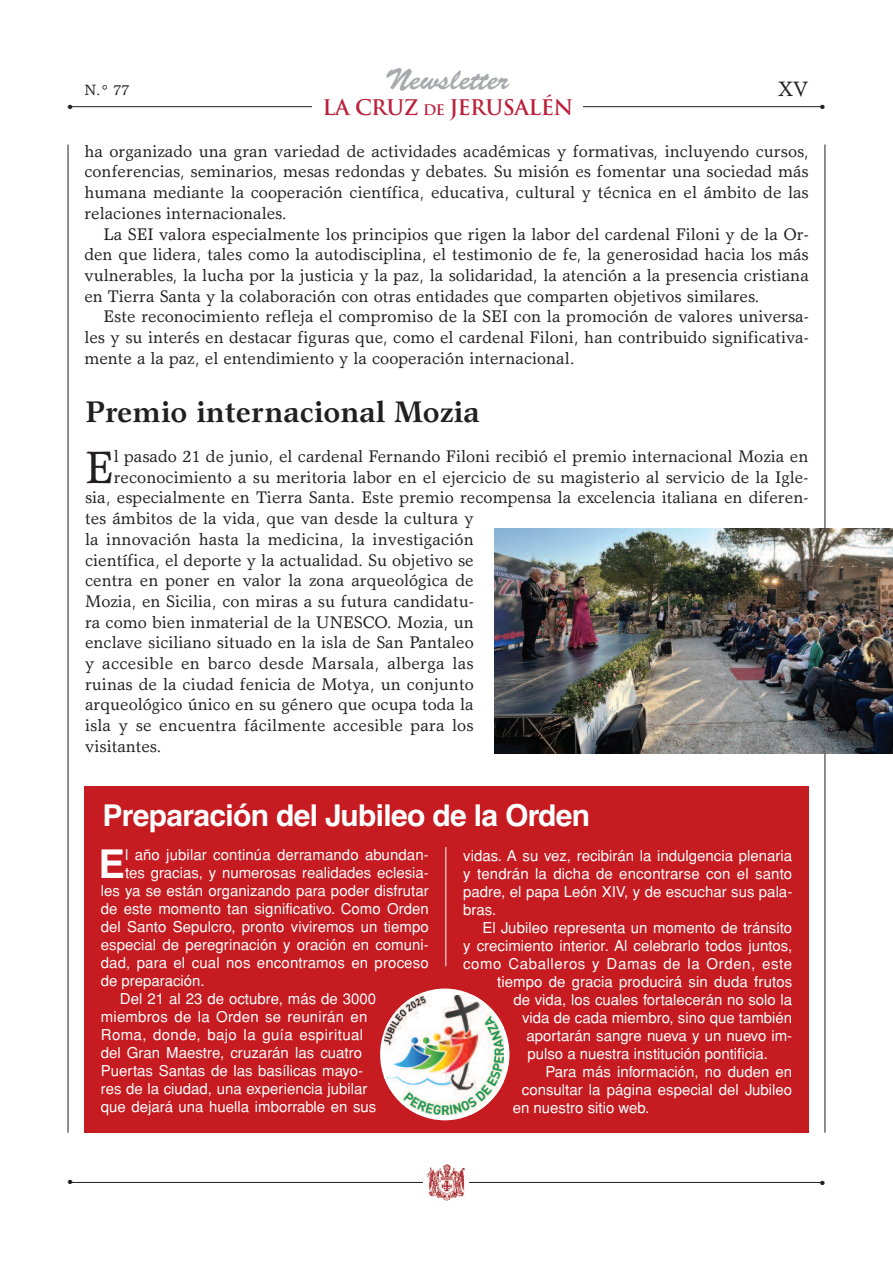
<style>
.page{position:relative;width:893px;height:1263px;background:#fff}
.page>*{position:absolute;margin:0;border:0;box-sizing:border-box;transform-origin:0 0}
.t1{font:45.75px "Garth Graphic";color:#231f20}
.t2{font:700 39.6px "Helvetica";color:#fff}
.t3{font:700 30px "Helvetica";letter-spacing:-.02em;color:#fff}
.t4{font:700 30px "Garth Graphic";color:#231f20;scale:.95 1}
.t5{font:30px "Brush Script";color:#a8a9ad}
.t6{font:700 21px "Trajan";letter-spacing:-.025em;color:#bb1f39}
.t7{font:21px "Garth Graphic";color:#231f20}
.t8{font:16.95px/20.7px "Garth Graphic";color:#231f20;text-align:justify}
.t9{font:15px/18px "Helvetica";color:#fff;text-align:justify}
.t10{font:15px "Helvetica";letter-spacing:.04em;color:#fff}
.t11{font:15px "Helvetica";letter-spacing:.025em;color:#fff}
.t12{font:15px "Garth Graphic";color:#231f20}
.t13{font:6px "Zapf Dingbats";color:#231f20}
.s1{font-size:14.25px}
</style>
<div class="page">
<div style="left:84px;top:786px;width:724px;height:346px;background:#c61b21"></div>
<hr style="left:68px;top:145px;width:1px;height:987px;background:#231f20">
<hr style="left:825px;top:145px;width:1px;height:987px;background:#231f20">
<hr style="left:69px;top:1182px;width:754px;height:1px;background:#231f20">
<div style="left:424px;top:1163px;width:45px;height:41px;background:#fff"></div>
<img style="left:426px;top:1164px;width:39px;height:37px">
<hr style="left:446px;top:847px;width:1px;height:119px;background:#fff">
<div style="left:380px;top:988px;width:129px;height:132px;background:#fff;border-radius:50%"></div>
<img style="left:385px;top:996px;width:119px;height:118px">
<hr style="left:69px;top:106px;width:754px;height:1px;background:#231f20">
<div style="left:313px;top:100px;width:270px;height:22px;background:#fff"></div>
<img style="left:495px;top:529px;width:398px;height:224px">
<h3 class="t5" style="left:385px;top:68px;width:125px">Newsletter</h3>
<p class="t6" style="left:323px;top:96px;width:252px">LA CRuz <span class="s1">DE</span> JERUSALÉN</p>
<p class="t7" style="left:778px;top:81px;width:32px">XV</p>
<p class="t12" style="left:84px;top:85px;width:46px">N.° 77</p>
<p class="t13" style="left:68px;top:103px;width:6px">●</p>
<p class="t13" style="left:820px;top:103px;width:6px">●</p>
<p class="t8" style="left:84px;top:142px;width:726px">ha organizado una gran variedad de actividades académicas y formativas, incluyendo cursos, conferencias, seminarios, mesas redondas y debates. Su misión es fomentar una sociedad más humana mediante la cooperación científica, educativa, cultural y técnica en el ámbito de las relaciones internacionales.</p>
<p class="t8" style="left:84px;top:225px;width:726px;text-indent:19px">La SEI valora especialmente los principios que rigen la labor del cardenal Filoni y de la Or&shy;den que lidera, tales como la autodisciplina, el testimonio de fe, la generosidad hacia los más vulnerables, la lucha por la justicia y la paz, la solidaridad, la atención a la presencia cristiana en Tierra Santa y la colaboración con otras entidades que comparten objetivos similares.</p>
<p class="t8" style="left:84px;top:308px;width:726px;text-indent:19px">Este reconocimiento refleja el compromiso de la SEI con la promoción de valores universa&shy;les y su interés en destacar figuras que, como el cardenal Filoni, han contribuido significativa&shy;mente a la paz, el entendimiento y la cooperación internacional.</p>
<h3 class="t4" style="left:85px;top:400px;width:417px">Premio internacional Mozia</h3>
<h1 class="t1" style="left:85px;top:450px;width:30px">E</h1>
<p class="t8" style="left:114px;top:448px;width:696px">l pasado 21 de junio, el cardenal Fernando Filoni recibió el premio internacional Mozia en</p>
<p class="t8" style="left:114px;top:468px;width:696px">reconocimiento a su meritoria labor en el ejercicio de su magisterio al servicio de la Igle-</p>
<p class="t8" style="left:85px;top:489px;width:725px">sia, especialmente en Tierra Santa. Este premio recompensa la excelencia italiana en diferen-</p>
<p class="t8" style="left:85px;top:510px;width:390px">tes ámbitos de la vida, que van desde la cultura y</p>
<p class="t8" style="left:85px;top:530px;width:390px">la innovación hasta la medicina, la investigación</p>
<p class="t8" style="left:85px;top:551px;width:390px">científica, el deporte y la actualidad. Su objetivo se</p>
<p class="t8" style="left:85px;top:572px;width:390px">centra en poner en valor la zona arqueológica de</p>
<p class="t8" style="left:85px;top:592px;width:390px">Mozia, en Sicilia, con miras a su futura candidatu-</p>
<p class="t8" style="left:85px;top:613px;width:390px">ra como bien inmaterial de la UNESCO. Mozia, un</p>
<p class="t8" style="left:85px;top:634px;width:390px">enclave siciliano situado en la isla de San Pantaleo</p>
<p class="t8" style="left:85px;top:655px;width:390px">y accesible en barco desde Marsala, alberga las</p>
<p class="t8" style="left:85px;top:675px;width:390px">ruinas de la ciudad fenicia de Motya, un conjunto</p>
<p class="t8" style="left:85px;top:696px;width:390px">arqueológico único en su género que ocupa toda la</p>
<p class="t8" style="left:85px;top:717px;width:390px">isla y se encuentra fácilmente accesible para los</p>
<p class="t8" style="left:85px;top:737px;width:78px">visitantes.</p>
<h3 class="t3" style="left:102px;top:798px;width:489px">Preparación del Jubileo de la Orden</h3>
<h2 class="t2" style="left:99px;top:841px;width:28px">E</h2>
<p class="t9" style="left:125px;top:846px;width:305px">l año jubilar continúa derramando abundan-</p>
<p class="t9" style="left:125px;top:864px;width:305px">tes gracias, y numerosas realidades eclesia-</p>
<p class="t9" style="left:101px;top:882px;width:329px">les ya se están organizando para poder disfrutar</p>
<p class="t9" style="left:101px;top:900px;width:329px">de este momento tan significativo. Como Orden</p>
<p class="t9" style="left:101px;top:918px;width:330px">del Santo Sepulcro, pronto viviremos un tiempo</p>
<p class="t9" style="left:101px;top:936px;width:329px">especial de peregrinación y oración en comuni-</p>
<p class="t9" style="left:101px;top:954px;width:329px">dad, para el cual nos encontramos en proceso</p>
<p class="t9" style="left:101px;top:972px;width:106px">de preparación.</p>
<p class="t9" style="left:120px;top:990px;width:258px">Del 21 al 23 de octubre, más de 3000</p>
<p class="t9" style="left:101px;top:1008px;width:268px">miembros de la Orden se reunirán en</p>
<p class="t11" style="left:101px;top:1026px;width:264px">Roma, donde, bajo la guía espiritual</p>
<p class="t9" style="left:101px;top:1044px;width:263px">del Gran Maestre, cruzarán las cuatro</p>
<p class="t9" style="left:101px;top:1062px;width:264px">Puertas Santas de las basílicas mayo-</p>
<p class="t9" style="left:101px;top:1080px;width:268px">res de la ciudad, una experiencia jubilar</p>
<p class="t9" style="left:101px;top:1098px;width:277px">que dejará una huella imborrable en sus</p>
<p class="t9" style="left:463px;top:846px;width:331px">vidas. A su vez, recibirán la indulgencia plenaria y tendrán la dicha de encontrarse con el santo padre, el papa León XIV, y de escuchar sus pala&shy;bras.</p>
<p class="t9" style="left:482px;top:918px;width:311px">El Jubileo representa un momento de tránsito</p>
<p class="t9" style="left:463px;top:936px;width:331px">y crecimiento interior. Al celebrarlo todos juntos,</p>
<p class="t10" style="left:463px;top:955px;width:331px">como Caballeros y Damas de la Orden, este</p>
<p class="t9" style="left:497px;top:972px;width:297px">tiempo de gracia producirá sin duda frutos</p>
<p class="t9" style="left:513px;top:990px;width:280px">de vida, los cuales fortalecerán no solo la</p>
<p class="t9" style="left:522px;top:1008px;width:272px">vida de cada miembro, sino que también</p>
<p class="t9" style="left:526px;top:1026px;width:267px">aportarán sangre nueva y un nuevo im-</p>
<p class="t9" style="left:527px;top:1044px;width:242px">pulso a nuestra institución pontificia.</p>
<p class="t9" style="left:545px;top:1062px;width:248px">Para más información, no duden en</p>
<p class="t9" style="left:522px;top:1080px;width:272px">consultar la página especial del Jubileo</p>
<p class="t9" style="left:513px;top:1098px;width:138px">en nuestro sitio web.</p>
<p class="t13" style="left:68px;top:1179px;width:6px">●</p>
<p class="t13" style="left:820px;top:1179px;width:6px">●</p>
</div>
